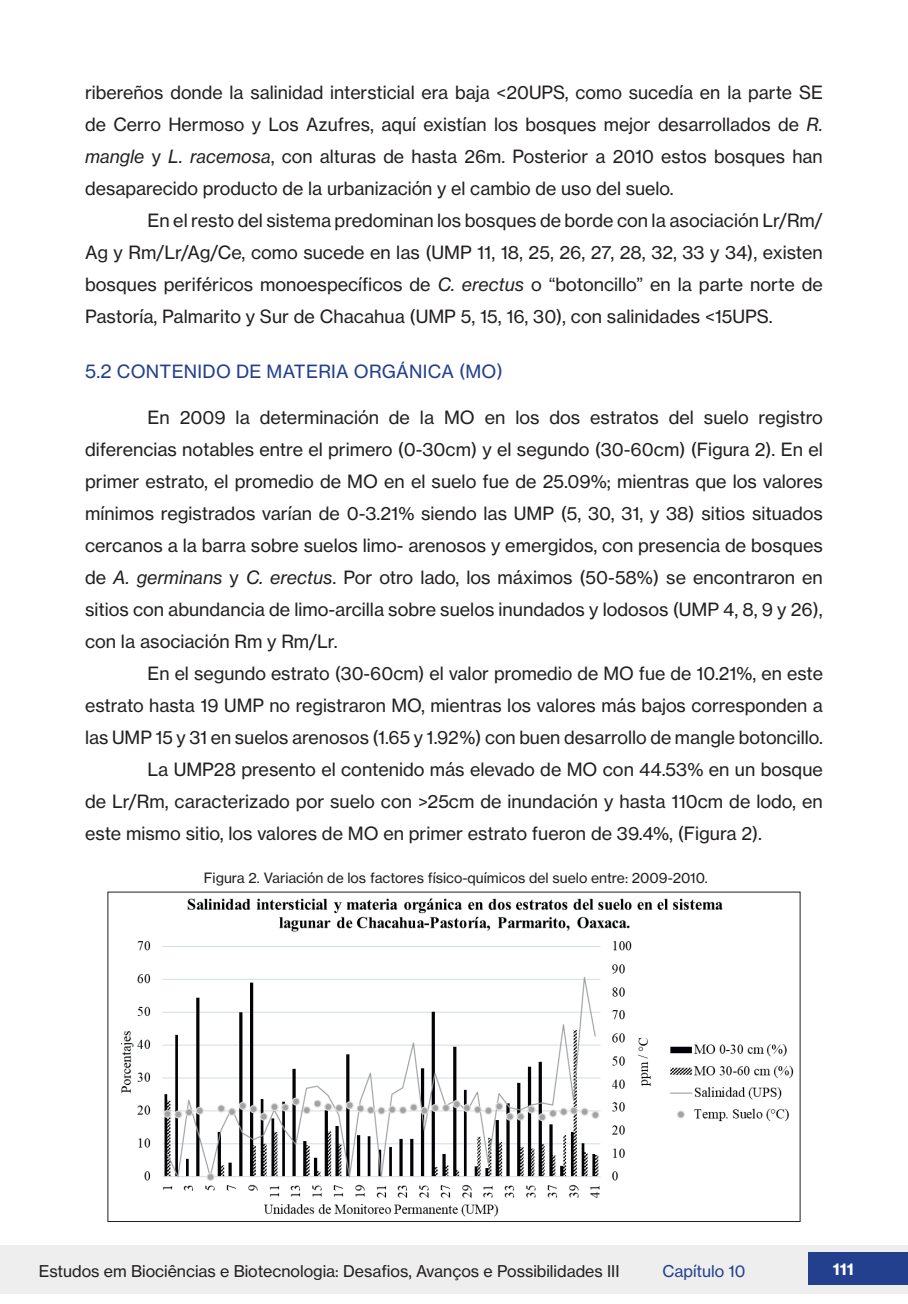
<style>
.page{position:relative;width:908px;height:1304px;background:#fff}
.page>*{position:absolute;margin:0;border:0;box-sizing:border-box;transform-origin:0 0}
.t1{font:18px/32px "N Haas Grotesk TX Pro 55 Rg";color:#231f20;text-align:justify}
.t2{font:18px "N Haas Grotesk TX Pro 55 Rg";letter-spacing:.015em;color:#23408f}
.t3{font:16px "N Haas Grotesk TX Pro 55 Rg";color:#231f20}
.t4{font:16px "N Haas Grotesk TX Pro 55 Rg";color:#23408f}
.t5{font:16px "N Haas Grotesk TX Pro 75 Bd";color:#fff}
.t6{font:14px "N Haas Grotesk TX Pro 55 Rg";color:#231f20}
.s1{font-family:"N Haas Grotesk TX Pro 56 It"}
</style>
<div class="page">
<div style="left:0;top:1245px;width:907px;height:49px;background:#edeeed"></div>
<div style="left:808px;top:1252px;width:99px;height:33px;background:#23408f"></div>
<img style="left:120px;top:898px;width:674px;height:319px">
<p class="t1" style="left:85px;top:77px;width:739px">ribereños donde la salinidad intersticial era baja &lt;20UPS, como sucedía en la parte SE de Cerro Hermoso y Los Azufres, aquí existían los bosques mejor desarrollados de <span class="s1">R. mangle</span> y <span class="s1">L. racemosa</span>, con alturas de hasta 26m. Posterior a 2010 estos bosques han desaparecido producto de la urbanización y el cambio de uso del suelo.</p>
<p class="t1" style="left:85px;top:205px;width:739px;text-indent:62px">En el resto del sistema predominan los bosques de borde con la asociación Lr/Rm/ Ag y Rm/Lr/Ag/Ce, como sucede en las (UMP 11, 18, 25, 26, 27, 28, 32, 33 y 34), existen bosques periféricos monoespecíficos de <span class="s1">C. erectus</span> o “botoncillo” en la parte norte de Pastoría, Palmarito y Sur de Chacahua (UMP 5, 15, 16, 30), con salinidades &lt;15UPS.</p>
<p class="t2" style="left:85px;top:360px;width:419px">5.2 CONTENIDO DE MATERIA ORGÁNICA (MO)</p>
<p class="t1" style="left:85px;top:401px;width:739px;text-indent:62px">En 2009 la determinación de la MO en los dos estratos del suelo registro diferencias notables entre el primero (0-30cm) y el segundo (30-60cm) (Figura 2). En el primer estrato, el promedio de MO en el suelo fue de 25.09%; mientras que los valores mínimos registrados varían de 0-3.21% siendo las UMP (5, 30, 31, y 38) sitios situados cercanos a la barra sobre suelos limo- arenosos y emergidos, con presencia de bosques de <span class="s1">A. germinans</span> y <span class="s1">C. erectus</span>. Por otro lado, los máximos (50-58%) se encontraron en sitios con abundancia de limo-arcilla sobre suelos inundados y lodosos (UMP 4, 8, 9 y 26), con la asociación Rm y Rm/Lr.</p>
<p class="t1" style="left:147px;top:657px;width:676px">En el segundo estrato (30-60cm) el valor promedio de MO fue de 10.21%, en este</p>
<p class="t1" style="left:85px;top:689px;width:738px">estrato hasta 19 UMP no registraron MO, mientras los valores más bajos corresponden a</p>
<p class="t1" style="left:85px;top:721px;width:738px">las UMP 15 y 31 en suelos arenosos (1.65 y 1.92%) con buen desarrollo de mangle botoncillo.</p>
<p class="t1" style="left:147px;top:753px;width:676px">La UMP28 presento el contenido más elevado de MO con 44.53% en un bosque</p>
<p class="t1" style="left:85px;top:785px;width:738px">de Lr/Rm, caracterizado por suelo con &gt;25cm de inundación y hasta 110cm de lodo, en</p>
<p class="t1" style="left:85px;top:817px;width:678px">este mismo sitio, los valores de MO en primer estrato fueron de 39.4%, (Figura 2).</p>
<p class="t6" style="left:204px;top:869px;width:505px">Figura 2. Variación de los factores físico-químicos del suelo entre: 2009-2010.</p>
<p class="t3" style="left:39px;top:1261px;width:582px">Estudos em Biociências e Biotecnologia: Desafios, Avanços e Possibilidades III</p>
<p class="t4" style="left:662px;top:1261px;width:85px">Capítulo 10</p>
<p class="t5" style="left:832px;top:1259px;width:22px">111</p>
</div>
